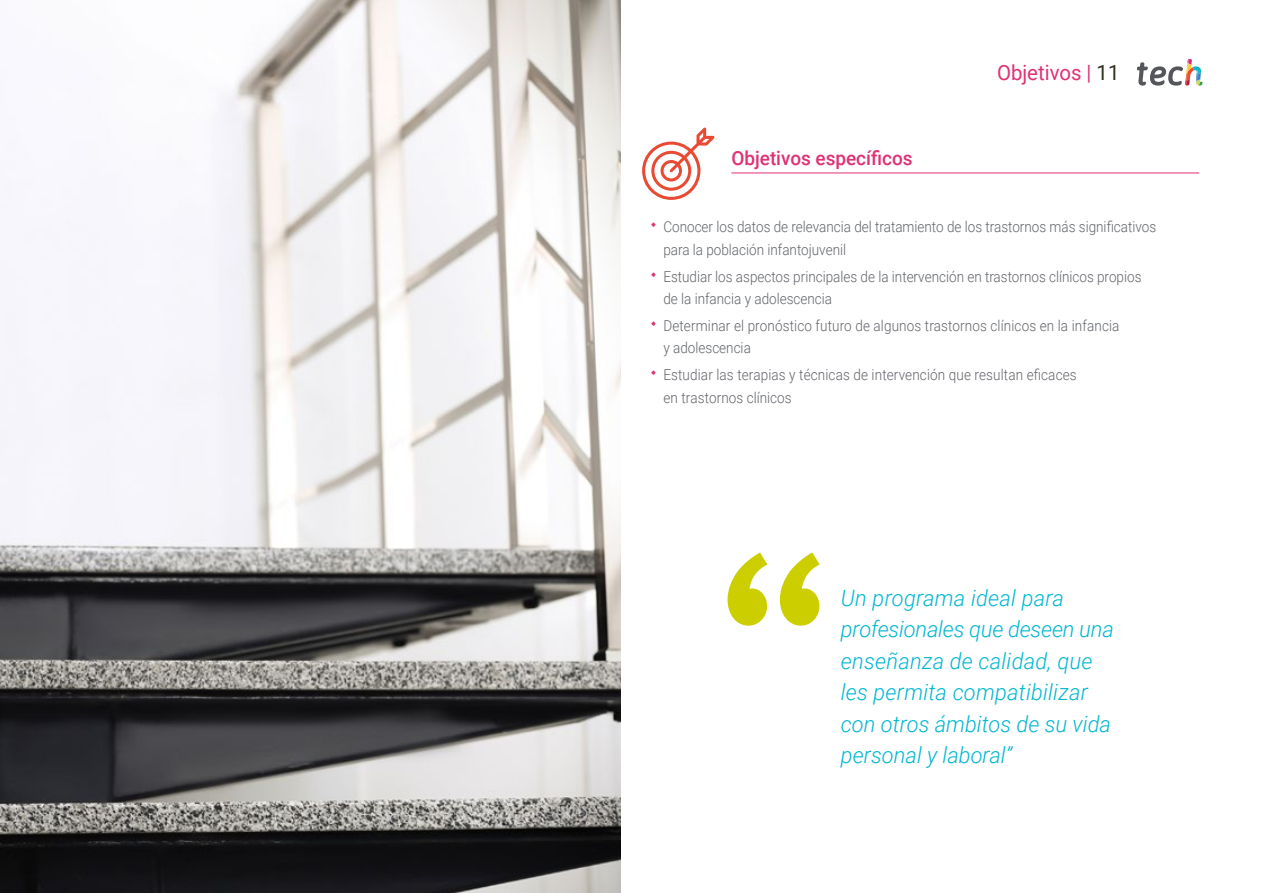
<style>
.page{position:relative;width:1263px;height:893px;background:#fff}
.page>*{position:absolute;margin:0;border:0;box-sizing:border-box;transform-origin:0 0}
.t1{font:italic 300 22.5px/31.5px "Roboto";color:#00b7d1}
.t2{font:21px "Roboto";color:#df3174}
.t3{font:500 19.5px "Roboto";color:#df3174}
.t4{font:300 15px/22.5px "Roboto";color:#61646a;scale:.9 1}
.s1{color:#312e20}
</style>
<div class="page">
<img style="left:0;top:0;width:621px;height:893px">
<svg style="left:727px;top:552px;width:93px;height:74px"></svg>
<hr style="left:731px;top:173px;width:468px;height:1px;background:#df3174">
<svg style="left:642px;top:127px;width:72px;height:73px"></svg>
<svg style="left:1137px;top:59px;width:65px;height:27px"></svg>
<h3 class="t3" style="left:731px;top:144px;width:183px">Objetivos específicos</h3>
<h2 class="t2" style="left:997px;top:57px;width:124px">Objetivos | <span class="s1">11</span></h2>
<p class="t4" style="left:663px;top:215px;width:549px">Conocer los datos de relevancia del tratamiento de los trastornos más significativos para la población infantojuvenil</p>
<p class="t4" style="left:663px;top:265px;width:533px">Estudiar los aspectos principales de la intervención en trastornos clínicos propios de la infancia y adolescencia</p>
<p class="t4" style="left:663px;top:314px;width:508px">Determinar el pronóstico futuro de algunos trastornos clínicos en la infancia y adolescencia</p>
<p class="t4" style="left:663px;top:363px;width:461px">Estudiar las terapias y técnicas de intervención que resultan eficaces en trastornos clínicos</p>
<h1 class="t1" style="left:841px;top:581px;width:274px">Un programa ideal para profesionales que deseen una enseñanza de calidad, que les permita compatibilizar con otros ámbitos de su vida personal y laboral”</h1>
</div>
